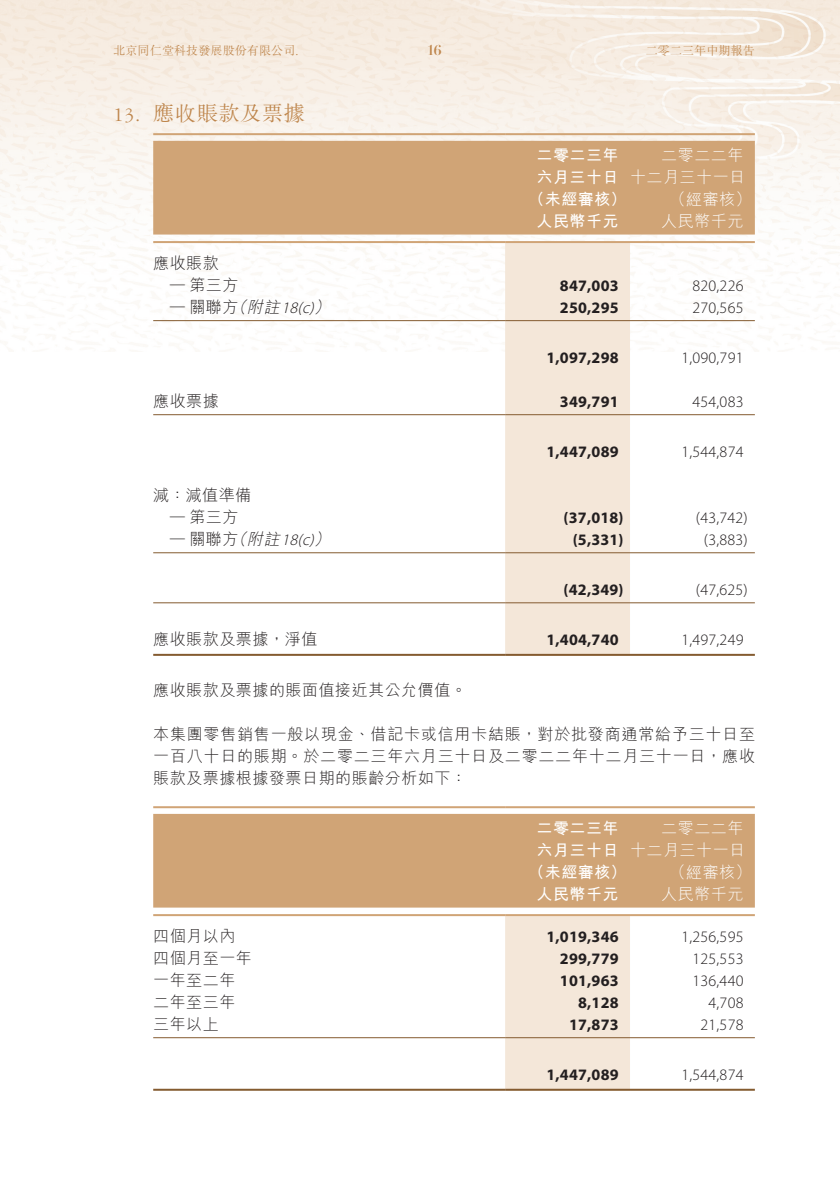
<style>
.page{position:relative;width:840px;height:1191px;background:#fff}
.page>*{position:absolute;margin:0;border:0;box-sizing:border-box;transform-origin:0 0}
._01_H1{font:300 21px "M Sung HK";letter-spacing:.035em;color:#be854b}
._01_H1-2{font:21px "Garamond 3 LT Std";color:#be854b}
._50_Table_txt{font:300 16px "Myriad Pro";letter-spacing:.015em;color:#231f20}
._50_Table_txt-2{font:700 16px "Myriad Pro";letter-spacing:.01em;color:#231f20}
._00_txt{font:300 16px/22px "M Hei HK";letter-spacing:.035em;color:#231f20;text-align:justify}
._50_Table_txt-3{font:300 16px "M Hei HK";letter-spacing:.035em;color:#231f20}
._50_Table_txt-4{font:300 16px "M Hei HK";letter-spacing:.035em;color:#fff}
._50_Table_txt-5{font:700 16px "M Hei HK";letter-spacing:.03em;color:#fff}
._50_Table_txt-6{font:italic 300 16px "M Hei HK";color:#231f20}
._50_Table_txt-7{font:italic 300 16px "Myriad Pro";color:#231f20}
.t1{font:700 14px "Didot LT Std";color:#be854b}
.t2{font:300 12px "M Sung HK";letter-spacing:.01em;color:#be854b}
.s1{font-family:"M Hei HK"}
.s2{font-family:"Myriad Pro"}
</style>
<div class="page">
<img style="left:0;top:0;width:839px;height:351px">
<div style="left:153px;top:141px;width:601px;height:93px;background:#d0a476"></div>
<div style="left:505px;top:243px;width:124px;height:411px;background:#f4e7d9"></div>
<hr style="left:153px;top:133px;width:352px;height:2px;background:#d0a476">
<hr style="left:505px;top:133px;width:249px;height:2px;background:#d0a476">
<hr style="left:153px;top:241px;width:352px;height:2px;background:#d0a476">
<hr style="left:505px;top:241px;width:124px;height:2px;background:#d0a476">
<hr style="left:629px;top:241px;width:125px;height:2px;background:#d0a476">
<hr style="left:153px;top:320px;width:352px;height:1px;background:#845b30">
<hr style="left:505px;top:320px;width:124px;height:1px;background:#845b30">
<hr style="left:629px;top:320px;width:125px;height:1px;background:#845b30">
<hr style="left:153px;top:414px;width:352px;height:1px;background:#845b30">
<hr style="left:505px;top:414px;width:124px;height:1px;background:#845b30">
<hr style="left:629px;top:414px;width:125px;height:1px;background:#845b30">
<hr style="left:153px;top:552px;width:352px;height:1px;background:#845b30">
<hr style="left:505px;top:552px;width:124px;height:1px;background:#845b30">
<hr style="left:629px;top:552px;width:125px;height:1px;background:#845b30">
<hr style="left:153px;top:602px;width:352px;height:1px;background:#845b30">
<hr style="left:505px;top:602px;width:124px;height:1px;background:#845b30">
<hr style="left:629px;top:602px;width:125px;height:1px;background:#845b30">
<hr style="left:153px;top:654px;width:352px;height:2px;background:#845b30">
<hr style="left:505px;top:654px;width:124px;height:2px;background:#845b30">
<hr style="left:629px;top:654px;width:125px;height:2px;background:#845b30">
<div style="left:153px;top:814px;width:601px;height:93px;background:#d0a476"></div>
<div style="left:505px;top:916px;width:124px;height:172px;background:#f4e7d9"></div>
<hr style="left:153px;top:806px;width:352px;height:2px;background:#d0a476">
<hr style="left:505px;top:806px;width:249px;height:2px;background:#d0a476">
<hr style="left:153px;top:914px;width:352px;height:2px;background:#d0a476">
<hr style="left:505px;top:914px;width:124px;height:2px;background:#d0a476">
<hr style="left:629px;top:914px;width:125px;height:2px;background:#d0a476">
<hr style="left:153px;top:1037px;width:352px;height:1px;background:#845b30">
<hr style="left:505px;top:1037px;width:124px;height:1px;background:#845b30">
<hr style="left:629px;top:1037px;width:125px;height:1px;background:#845b30">
<hr style="left:153px;top:1088px;width:352px;height:2px;background:#845b30">
<hr style="left:505px;top:1088px;width:124px;height:2px;background:#845b30">
<hr style="left:629px;top:1088px;width:125px;height:2px;background:#845b30">
<p class="t2" style="left:113px;top:42px;width:186px">北京同仁堂科技發展股份有限公司.</p>
<p class="t1" style="left:426px;top:42px;width:16px">16</p>
<p class="t2" style="left:645px;top:42px;width:110px">二零二三年中期報告</p>
<p class="_01_H1-2" style="left:113px;top:103px;width:28px">13.</p>
<p class="_01_H1" style="left:153px;top:98px;width:153px">應收賬款及票據</p>
<p class="_50_Table_txt-5" style="left:536px;top:143px;width:84px">二零二三年</p>
<p class="_50_Table_txt-5" style="left:536px;top:165px;width:84px">六月三十日</p>
<p class="_50_Table_txt-5" style="left:528px;top:187px;width:99px">（未經審核）</p>
<p class="_50_Table_txt-4" style="left:661px;top:147px;width:84px">二零二二年</p>
<p class="_50_Table_txt-4" style="left:629px;top:169px;width:117px">十二月三十一日</p>
<p class="_50_Table_txt-4" style="left:669px;top:191px;width:83px">（經審核(</p>
<p class="_50_Table_txt-5" style="left:536px;top:209px;width:84px">人民幣千元</p>
<p class="_50_Table_txt-4" style="left:661px;top:213px;width:84px">人民幣千元</p>
<p class="_50_Table_txt-3" style="left:153px;top:255px;width:67px">應收賬款</p>
<p class="_50_Table_txt-3" style="left:189px;top:277px;width:51px">第三方</p>
<p class="_50_Table_txt" style="left:169px;top:274px;width:17px">—</p>
<p class="_50_Table_txt-2" style="left:559px;top:275px;width:60px">847,003</p>
<p class="_50_Table_txt" style="left:692px;top:276px;width:52px">820,226</p>
<p class="_50_Table_txt-6" style="left:230px;top:299px;width:21px">（</p>
<p class="_50_Table_txt-7" style="left:297px;top:298px;width:37px"><span class="s1">(</span>(c(</p>
<p class="_50_Table_txt-6" style="left:247px;top:299px;width:56px">附註<span class="s2">18</span></p>
<p class="_50_Table_txt-3" style="left:189px;top:299px;width:51px">關聯方</p>
<p class="_50_Table_txt" style="left:169px;top:296px;width:17px">—</p>
<p class="_50_Table_txt-2" style="left:559px;top:297px;width:60px">250,295</p>
<p class="_50_Table_txt" style="left:692px;top:298px;width:52px">270,565</p>
<p class="_50_Table_txt-2" style="left:546px;top:347px;width:74px">1,097,298</p>
<p class="_50_Table_txt" style="left:681px;top:348px;width:63px">1,090,791</p>
<p class="_50_Table_txt-3" style="left:153px;top:393px;width:67px">應收票據</p>
<p class="_50_Table_txt-2" style="left:559px;top:391px;width:60px">349,791</p>
<p class="_50_Table_txt" style="left:692px;top:392px;width:52px">454,083</p>
<p class="_50_Table_txt-2" style="left:546px;top:441px;width:74px">1,447,089</p>
<p class="_50_Table_txt" style="left:681px;top:442px;width:63px">1,544,874</p>
<p class="_50_Table_txt-3" style="left:153px;top:487px;width:99px">減：減值準備</p>
<p class="_50_Table_txt-3" style="left:189px;top:509px;width:51px">第三方</p>
<p class="_50_Table_txt" style="left:169px;top:506px;width:17px">—</p>
<p class="_50_Table_txt-2" style="left:563px;top:507px;width:61px">)37,018(</p>
<p class="_50_Table_txt" style="left:695px;top:508px;width:53px">)43,742(</p>
<p class="_50_Table_txt-6" style="left:230px;top:531px;width:21px">（</p>
<p class="_50_Table_txt-7" style="left:297px;top:530px;width:37px"><span class="s1">(</span>(c(</p>
<p class="_50_Table_txt-6" style="left:247px;top:531px;width:56px">附註<span class="s2">18</span></p>
<p class="_50_Table_txt-3" style="left:189px;top:531px;width:51px">關聯方</p>
<p class="_50_Table_txt" style="left:169px;top:528px;width:17px">—</p>
<p class="_50_Table_txt-2" style="left:572px;top:529px;width:52px">)5,331(</p>
<p class="_50_Table_txt" style="left:703px;top:530px;width:45px">)3,883(</p>
<p class="_50_Table_txt-2" style="left:563px;top:579px;width:61px">)42,349(</p>
<p class="_50_Table_txt" style="left:695px;top:580px;width:53px">)47,625(</p>
<p class="_50_Table_txt-3" style="left:153px;top:631px;width:166px">應收賬款及票據，淨值</p>
<p class="_00_txt" style="left:153px;top:678px;width:315px">應收賬款及票據的賬面值接近其公允價值。</p>
<p class="_00_txt" style="left:153px;top:722px;width:603px">本集團零售銷售一般以現金、借記卡或信用卡結賬，對於批發商通常給予三十日至一百八十日的賬期。於二零二三年六月三十日及二零二二年十二月三十一日，應收賬款及票據根據發票日期的賬齡分析如下：</p>
<p class="_50_Table_txt-5" style="left:536px;top:816px;width:84px">二零二三年</p>
<p class="_50_Table_txt-5" style="left:536px;top:838px;width:84px">六月三十日</p>
<p class="_50_Table_txt-2" style="left:546px;top:629px;width:74px">1,404,740</p>
<p class="_50_Table_txt" style="left:681px;top:630px;width:63px">1,497,249</p>
<p class="_50_Table_txt-4" style="left:661px;top:819px;width:84px">二零二二年</p>
<p class="_50_Table_txt-4" style="left:629px;top:841px;width:117px">十二月三十一日</p>
<p class="_50_Table_txt-4" style="left:669px;top:863px;width:83px">（經審核(</p>
<p class="_50_Table_txt-5" style="left:528px;top:860px;width:99px">（未經審核）</p>
<p class="_50_Table_txt-5" style="left:536px;top:882px;width:84px">人民幣千元</p>
<p class="_50_Table_txt-4" style="left:661px;top:885px;width:84px">人民幣千元</p>
<p class="_50_Table_txt-3" style="left:153px;top:928px;width:84px">四個月以內</p>
<p class="_50_Table_txt-2" style="left:546px;top:926px;width:74px">1,019,346</p>
<p class="_50_Table_txt" style="left:681px;top:927px;width:63px">1,256,595</p>
<p class="_50_Table_txt-3" style="left:153px;top:950px;width:100px">四個月至一年</p>
<p class="_50_Table_txt-2" style="left:559px;top:948px;width:60px">299,779</p>
<p class="_50_Table_txt" style="left:692px;top:949px;width:52px">125,553</p>
<p class="_50_Table_txt-3" style="left:153px;top:972px;width:84px">一年至二年</p>
<p class="_50_Table_txt-2" style="left:559px;top:970px;width:60px">101,963</p>
<p class="_50_Table_txt" style="left:692px;top:971px;width:52px">136,440</p>
<p class="_50_Table_txt-3" style="left:153px;top:994px;width:84px">二年至三年</p>
<p class="_50_Table_txt-2" style="left:577px;top:992px;width:42px">8,128</p>
<p class="_50_Table_txt" style="left:708px;top:993px;width:36px">4,708</p>
<p class="_50_Table_txt-3" style="left:153px;top:1016px;width:67px">三年以上</p>
<p class="_50_Table_txt-2" style="left:568px;top:1014px;width:51px">17,873</p>
<p class="_50_Table_txt" style="left:700px;top:1015px;width:44px">21,578</p>
<p class="_50_Table_txt-2" style="left:546px;top:1064px;width:74px">1,447,089</p>
<p class="_50_Table_txt" style="left:681px;top:1065px;width:63px">1,544,874</p>
</div>
